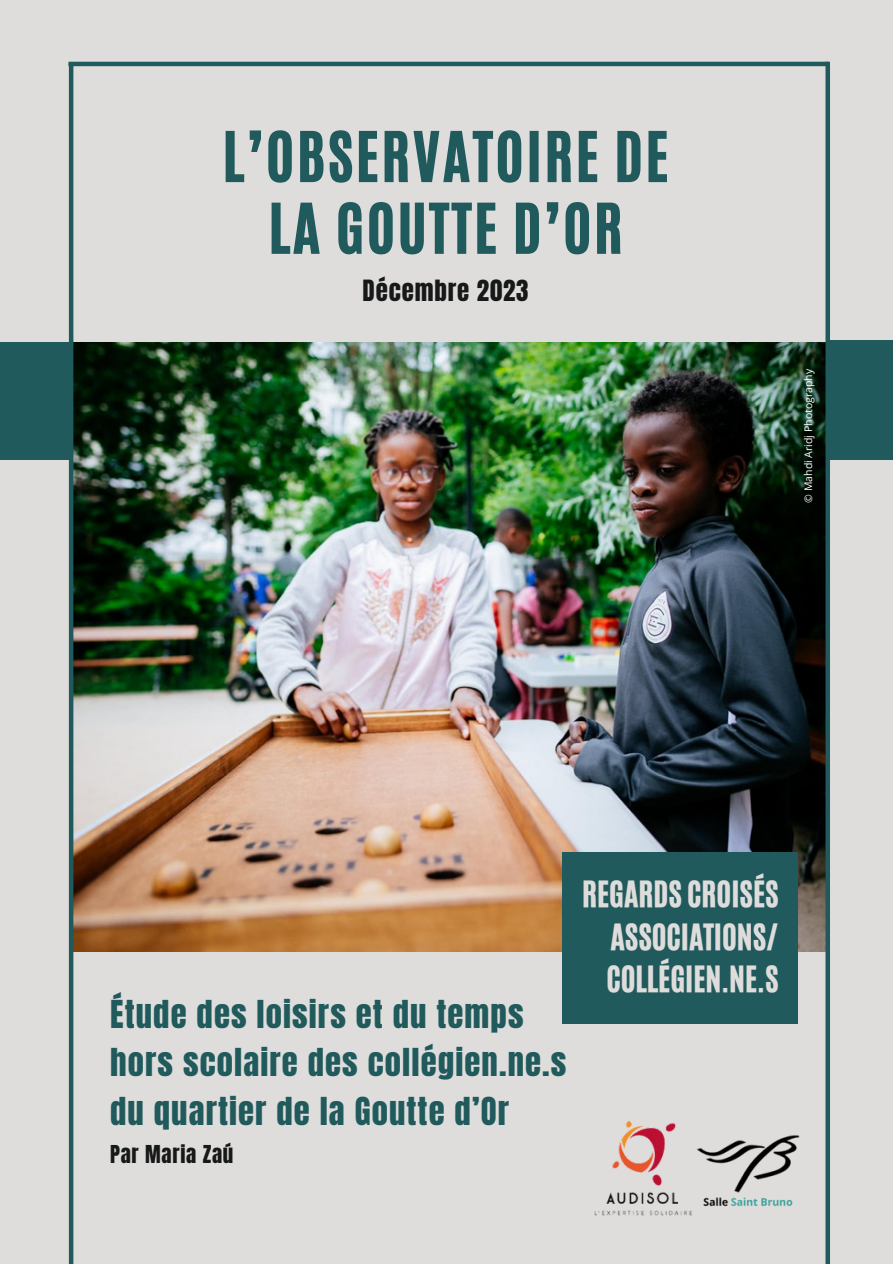
<style>
.page{position:relative;width:893px;height:1264px;background:#fff}
.page>*{position:absolute;margin:0;border:0;box-sizing:border-box;transform-origin:0 0}
.t1{font:57.9px "CA Generated";letter-spacing:.045em;color:#215a5c}
.t2{font:32.7px "Anton";letter-spacing:.035em;color:#215a5c}
.t3{font:30.45px/42.3px "CA Generated";color:#dedddb;text-align:justify}
.t4{font:24.9px "Anton";letter-spacing:.035em;color:#171918}
.t5{font:21px "Anton";letter-spacing:.035em;color:#171918}
.t6{font:10.5px "Open Sans";color:#fff}
</style>
<div class="page">
<div style="left:0;top:0;width:892px;height:1263px;background:#dedddb"></div>
<div style="left:0;top:342px;width:71px;height:118px;background:#215a5c"></div>
<div style="left:827px;top:340px;width:65px;height:120px;background:#215a5c"></div>
<img style="left:73px;top:342px;width:752px;height:609px">
<div style="left:562px;top:852px;width:235px;height:172px;background:#215a5c"></div>
<hr style="left:68px;top:62px;width:759px;height:4px;background:#215a5c">
<div style="left:825px;top:62px;width:5px;height:1201px;background:#215a5c"></div>
<hr style="left:69px;top:64px;width:4px;height:1199px;background:#215a5c">
<img style="left:697px;top:1135px;width:103px;height:72px">
<img style="left:594px;top:1120px;width:98px;height:96px">
<p class="t1" style="left:222px;top:115px;width:447px">L’OBSERVATOIRE DE</p>
<p class="t1" style="left:268px;top:187px;width:355px">LA GOUTTE D’OR</p>
<p class="t4" style="left:362px;top:273px;width:167px">Décembre 2023</p>
<p class="t6" style="left:801px;top:502px;width:135px;rotate:-90deg">© Mahdi Aridj Photography</p>
<p class="t2" style="left:110px;top:990px;width:415px">Étude des loisirs et du temps</p>
<p class="t2" style="left:110px;top:1039px;width:457px">hors scolaire des collégien.ne.s</p>
<p class="t2" style="left:110px;top:1088px;width:400px">du quartier de la Goutte d’Or</p>
<p class="t5" style="left:110px;top:1139px;width:125px">Par Maria Zaú</p>
<p class="t3" style="left:606px;top:873px;width:173px;text-indent:-24px">REGARDS CROISÉS ASSOCIATIONS/ COLLÉGIEN.NE.S</p>
</div>
